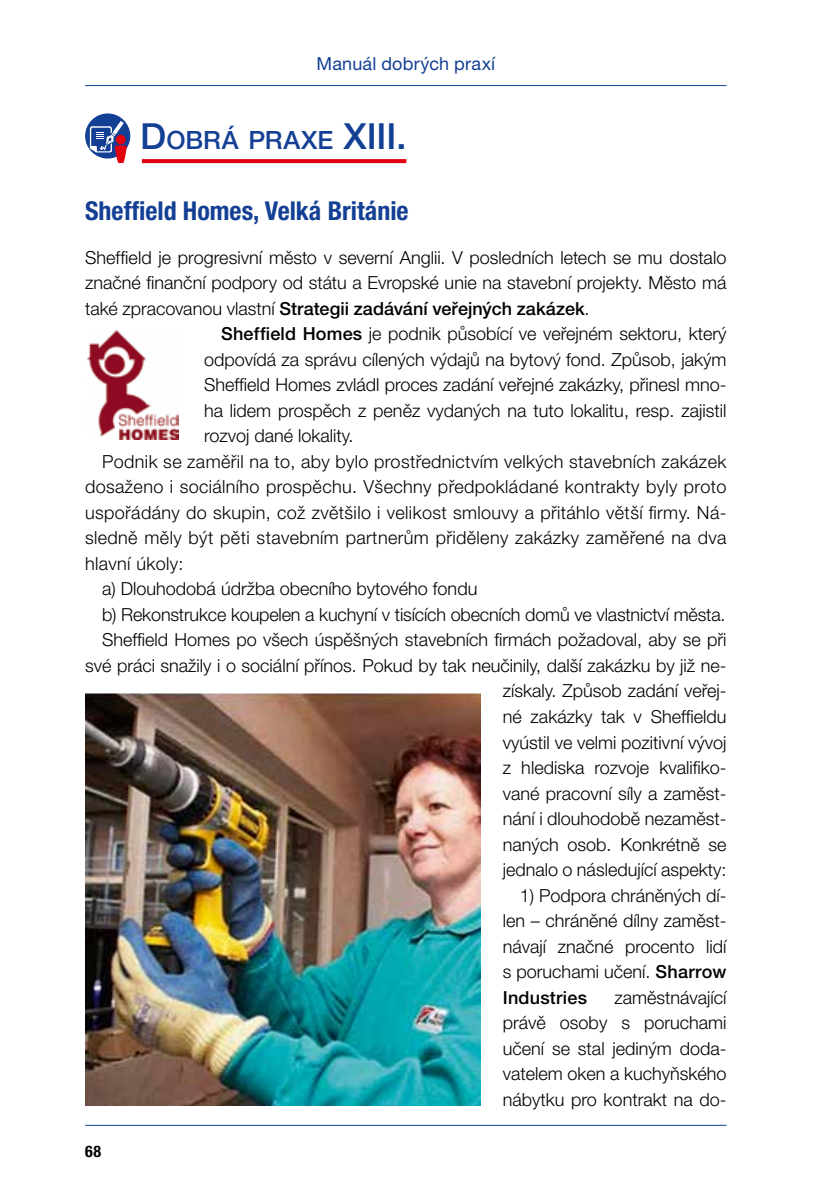
<style>
.page{position:relative;width:840px;height:1191px;background:#fff}
.page>*{position:absolute;margin:0;border:0;box-sizing:border-box;transform-origin:0 0}
.t1{font:700 condensed 26px "Helvetica Neue LT Pro";color:#134094}
.t2{font:500 25.2px "Helvetica Neue LT Pro";color:#134094}
.t3{font:300 18px/25.6px "Helvetica Neue LT Pro";color:#000;text-align:justify}
.t4{font:300 18px "Helvetica Neue LT Pro";letter-spacing:.02em;color:#000}
.t5{font:500 18px "Helvetica Neue LT Pro";color:#000}
.t6{font:18px "Helvetica Neue LT Pro";letter-spacing:.01em;color:#134094}
.t7{font:700 condensed 16px "Helvetica Neue LT Pro";color:#000}
.s1{font-size:36px}
.s2{font-weight:300}
.s3{font-weight:500}
</style>
<div class="page">
<svg style="left:142px;top:159px;width:264px;height:4px"></svg>
<svg style="left:85px;top:113px;width:45px;height:46px"></svg>
<svg style="left:90px;top:121px;width:37px;height:42px"></svg>
<img style="left:88px;top:330px;width:90px;height:109px">
<img style="left:85px;top:694px;width:395px;height:411px">
<hr style="left:85px;top:85px;width:641px;height:1px;background:#134094">
<hr style="left:85px;top:1124px;width:641px;height:1px;background:#134094">
<p class="t6" style="left:316px;top:52px;width:180px">Manuál dobrých praxí</p>
<h2 class="t2" style="left:140px;top:125px;width:267px"><span class="s1">D</span>OBRÁ PRAXE <span class="s1">XIII.</span></h2>
<h1 class="t1" style="left:85px;top:195px;width:325px">Sheffield Homes, Velká Británie</h1>
<p class="t3" style="left:85px;top:244px;width:642px">Sheffield je progresivní město v severní Anglii. V posledních letech se mu dostalo</p>
<p class="t3" style="left:85px;top:270px;width:642px">značné finanční podpory od státu a Evropské unie na stavební projekty. Město má</p>
<p class="t5" style="left:85px;top:297px;width:505px"><span class="s2">také zpracovanou vlastní</span> Strategii zadávání veřejných zakázek<span class="s2">.</span></p>
<p class="t3" style="left:221px;top:321px;width:506px"><span class="s3">Sheffield Homes</span> je podnik působící ve veřejném sektoru, který</p>
<p class="t3" style="left:204px;top:346px;width:523px">odpovídá za správu cílených výdajů na bytový fond. Způsob, jakým</p>
<p class="t3" style="left:204px;top:372px;width:523px">Sheffield Homes zvládl proces zadání veřejné zakázky, přinesl mno-</p>
<p class="t3" style="left:204px;top:397px;width:523px">ha lidem prospěch z peněz vydaných na tuto lokalitu, resp. zajistil</p>
<p class="t3" style="left:204px;top:423px;width:151px">rozvoj dané lokality.</p>
<p class="t4" style="left:102px;top:450px;width:625px">Podnik se zaměřil na to, aby bylo prostřednictvím velkých stavebních zakázek</p>
<p class="t4" style="left:85px;top:476px;width:642px">dosaženo i sociálního prospěchu. Všechny předpokládané kontrakty byly proto</p>
<p class="t4" style="left:85px;top:501px;width:642px">uspořádány do skupin, což zvětšilo i velikost smlouvy a přitáhlo větší firmy. Ná-</p>
<p class="t4" style="left:85px;top:527px;width:642px">sledně měly být pěti stavebním partnerům přiděleny zakázky zaměřené na dva</p>
<p class="t4" style="left:85px;top:552px;width:100px">hlavní úkoly:</p>
<p class="t3" style="left:102px;top:576px;width:376px">a) Dlouhodobá údržba obecního bytového fondu</p>
<p class="t3" style="left:102px;top:601px;width:624px">b) Rekonstrukce koupelen a kuchyní v tisících obecních domů ve vlastnictví města.</p>
<p class="t3" style="left:102px;top:627px;width:625px">Sheffield Homes po všech úspěšných stavebních firmách požadoval, aby se při</p>
<p class="t3" style="left:85px;top:652px;width:642px">své práci snažily i o sociální přínos. Pokud by tak neučinily, další zakázku by již ne-</p>
<p class="t3" style="left:502px;top:678px;width:225px">získaly. Způsob zadání veřej-</p>
<p class="t3" style="left:502px;top:703px;width:225px">né zakázky tak v Sheffieldu</p>
<p class="t3" style="left:502px;top:729px;width:225px">vyústil ve velmi pozitivní vývoj</p>
<p class="t3" style="left:502px;top:754px;width:225px">z hlediska rozvoje kvalifiko-</p>
<p class="t3" style="left:502px;top:780px;width:225px">vané pracovní síly a zaměst-</p>
<p class="t3" style="left:502px;top:805px;width:225px">nání i dlouhodobě nezaměst-</p>
<p class="t3" style="left:502px;top:831px;width:225px">naných osob. Konkrétně se</p>
<p class="t3" style="left:502px;top:856px;width:225px">jednalo o následující aspekty:</p>
<p class="t3" style="left:502px;top:882px;width:225px;text-indent:17px">1) Podpora chráněných dí&shy;len – chráněné dílny zaměst&shy;návají značné procento lidí s poruchami učení. <span class="s3">Sharrow Industries</span></p>
<p class="t3" style="left:502px;top:984px;width:225px;text-indent:111px">zaměstnávající právě osoby s poruchami učení se stal jediným doda&shy;vatelem oken a kuchyňského nábytku pro kontrakt na do-</p>
<p class="t7" style="left:85px;top:1141px;width:17px">68</p>
</div>
